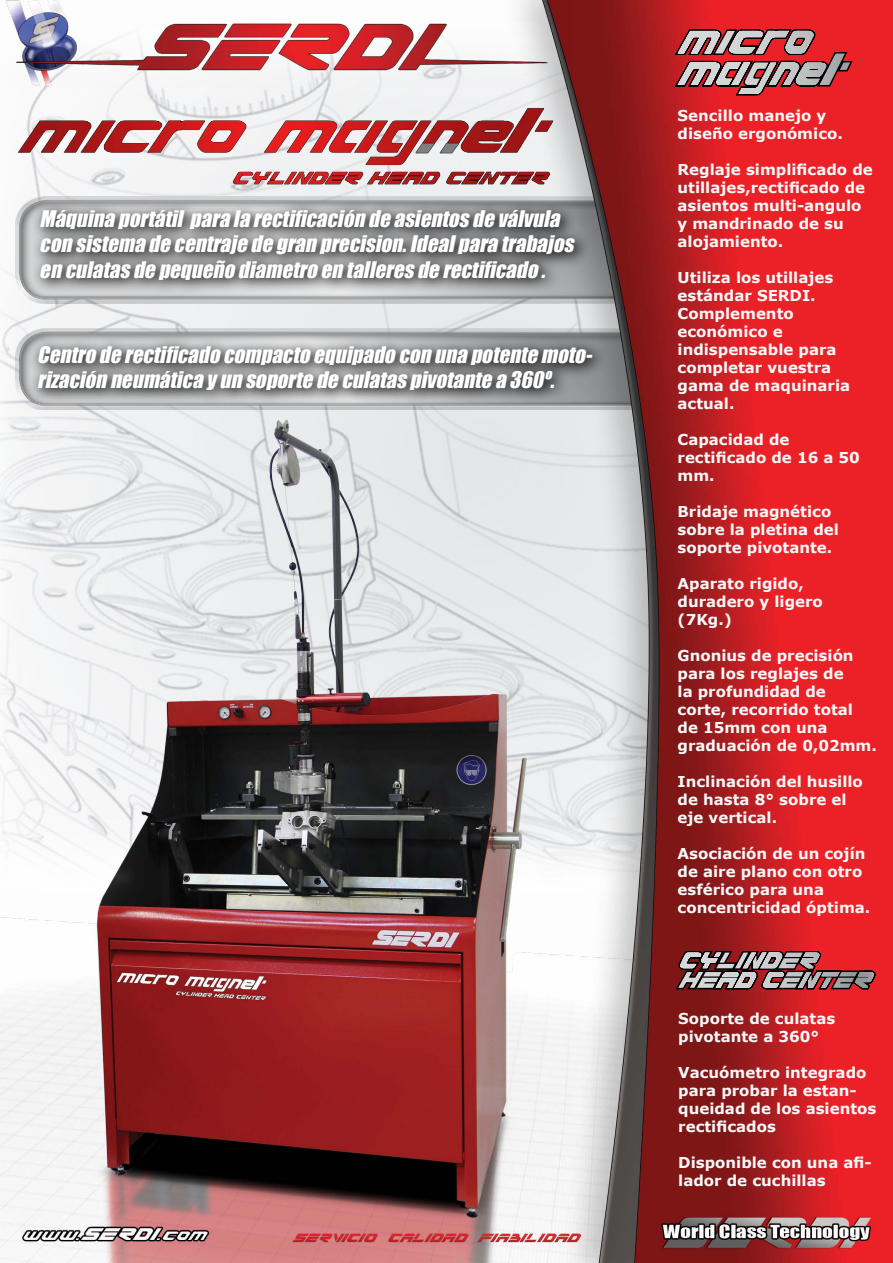
<style>
.page{position:relative;width:893px;height:1263px;background:#fff}
.page>*{position:absolute;margin:0;border:0;box-sizing:border-box;transform-origin:0 0}
.t1{font:45px "serdi";color:#fff}
.t2{font:22.5px/19.5px "serdi";color:#fff}
.t3{font:italic 21px/25.2px "Impact";color:#fff}
.t4{font:700 15px/18px "Verdana";color:#f8f8f9}
</style>
<div class="page">
<img style="left:0;top:0;width:893px;height:1263px">
<img style="left:0;top:0;width:572px;height:87px">
<div style="left:30px;top:200px;width:561px;height:95px;background:#000;opacity:.75"></div>
<svg style="left:672px;top:27px;width:182px;height:70px;background:#8c1317"></svg>
<img style="left:0;top:94px;width:564px;height:99px">
<svg style="left:673px;top:944px;width:204px;height:49px;background:#620e10"></svg>
<div style="left:28px;top:336px;width:580px;height:71px;background:#000;opacity:.75"></div>
<h3 class="t3" style="left:39px;top:206px;width:542px">Máquinaportátil paralarectificacióndeasientosdeválvula consistemadecentrajedegranprecision.Idealparatrabajos enculatasdepequeñodiametroentalleresderectificado.</h3>
<h3 class="t3" style="left:37px;top:342px;width:562px">Centroderectificadocompactoequipadoconunapotentemoto&shy;rizaciónneumáticayunsoportedeculataspivotantea360º.</h3>
<h1 class="t1" style="left:677px;top:16px;width:133px">micro</h1>
<h1 class="t1" style="left:677px;top:47px;width:165px">magnet</h1>
<p class="t4" style="left:677px;top:106px;width:167px">Sencillo manejo y diseño ergonómico.</p>
<p class="t4" style="left:677px;top:160px;width:197px">Reglaje simplificado de utillajes,rectificado de asientos multi-angulo y mandrinado de su alojamiento.</p>
<p class="t4" style="left:677px;top:268px;width:174px">Utiliza los utillajes estándar SERDI.<br>Complemento económico e indispensable para completar vuestra gama de maquinaria actual.</p>
<p class="t4" style="left:677px;top:430px;width:184px">Capacidad de rectificado de 16 a 50 mm.</p>
<p class="t4" style="left:677px;top:502px;width:163px">Bridaje magnético sobre la pletina del soporte pivotante.</p>
<p class="t4" style="left:677px;top:574px;width:147px">Aparato rigido, duradero y ligero (7Kg.)</p>
<p class="t4" style="left:677px;top:646px;width:201px">Gnonius de precisión para los reglajes de<br>la profundidad de corte, recorrido total de 15mm con una graduación de 0,02mm.</p>
<p class="t4" style="left:677px;top:772px;width:187px">Inclinación del husillo de hasta 8° sobre el eje vertical.</p>
<p class="t4" style="left:677px;top:844px;width:194px">Asociación de un cojín de aire plano con otro esférico para una concentricidad óptima.</p>
<h2 class="t2" style="left:678px;top:952px;width:193px">CYLINDER<br>HEAD CENTER</h2>
<p class="t4" style="left:678px;top:1009px;width:159px">Soporte de culatas pivotante a 360°</p>
<p class="t4" style="left:678px;top:1063px;width:200px">Vacuómetro integrado para probar la estan&shy;queidad de los asientos rectificados</p>
<p class="t4" style="left:678px;top:1153px;width:195px">Disponible con una afi&shy;lador de cuchillas</p>
</div>
